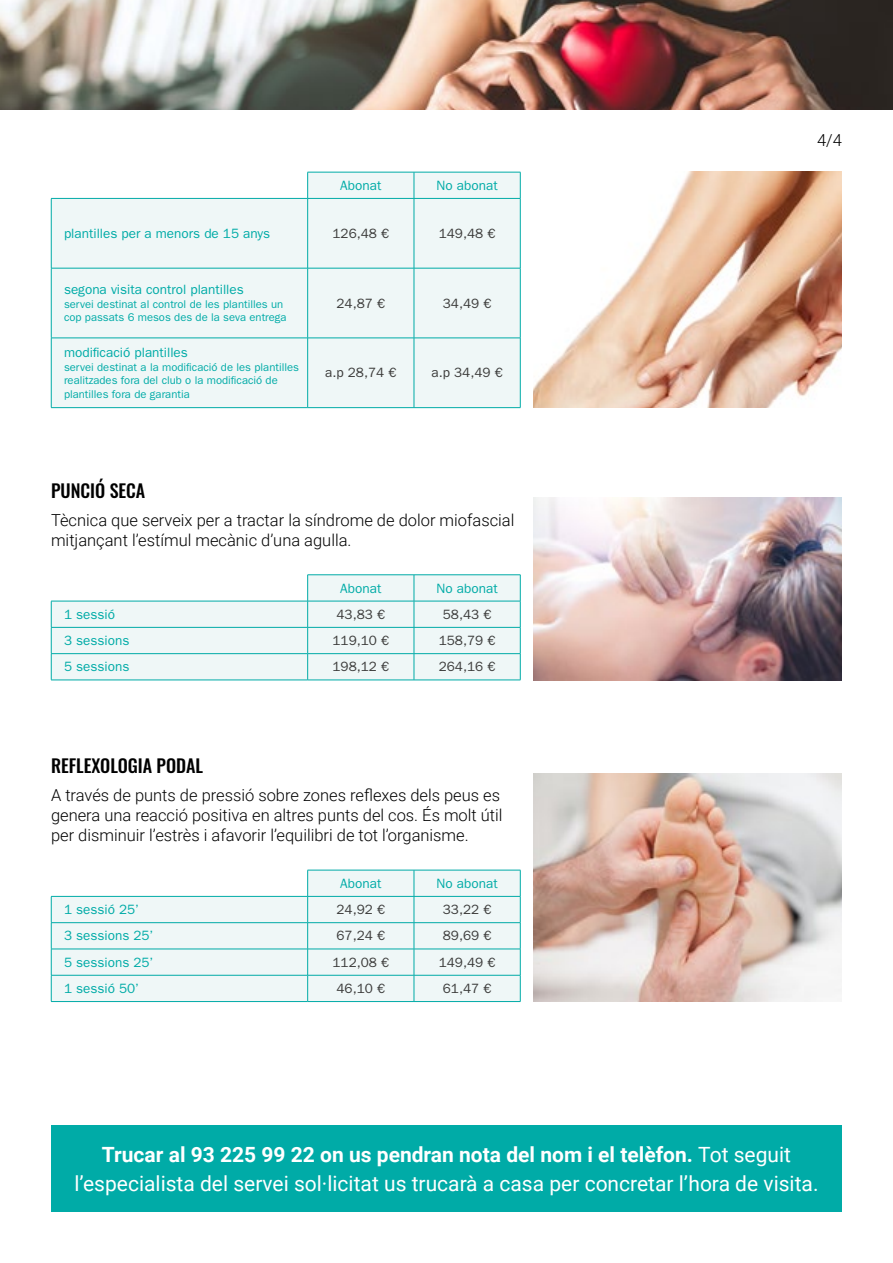
<style>
.page{position:relative;width:893px;height:1263px;background:#fff}
.page>*{position:absolute;margin:0;border:0;box-sizing:border-box;transform-origin:0 0}
.t1{font:21px/28.5px "Roboto";color:#fff;text-align:center}
.t2{font:500 18px "Oswald";color:#000}
.t3{font:300 16.5px/19.8px "Roboto";color:#000}
.t4{font:13.5px "ITC Franklin Gothic Std";color:#00aba7}
.t5{font:13.5px "ITC Franklin Gothic Std";color:#3c3c3b}
.t6{font:11.25px/13.5px "ITC Franklin Gothic Std";color:#00aba7}
.s1{font-weight:700}
</style>
<div class="page">
<img style="left:0;top:0;width:893px;height:109px">
<svg style="left:51px;top:173px;width:469px;height:234px;fill:#eff7f7"></svg>
<hr style="left:307px;top:172px;width:107px;height:1px;background:#00aba7">
<hr style="left:414px;top:172px;width:106px;height:1px;background:#00aba7">
<svg style="left:414px;top:172px;width:1px;height:26px"></svg>
<svg style="left:520px;top:172px;width:1px;height:26px"></svg>
<hr style="left:308px;top:198px;width:106px;height:1px;background:#00aba7">
<hr style="left:414px;top:198px;width:106px;height:1px;background:#00aba7">
<hr style="left:414px;top:199px;width:1px;height:69px;background:#00aba7">
<hr style="left:520px;top:199px;width:1px;height:69px;background:#00aba7">
<hr style="left:308px;top:268px;width:106px;height:1px;background:#00aba7">
<hr style="left:414px;top:268px;width:106px;height:1px;background:#00aba7">
<hr style="left:414px;top:268px;width:1px;height:70px;background:#00aba7">
<hr style="left:520px;top:268px;width:1px;height:70px;background:#00aba7">
<hr style="left:308px;top:338px;width:106px;height:1px;background:#00aba7">
<hr style="left:414px;top:338px;width:106px;height:1px;background:#00aba7">
<hr style="left:414px;top:338px;width:1px;height:69px;background:#00aba7">
<hr style="left:520px;top:338px;width:1px;height:69px;background:#00aba7">
<hr style="left:308px;top:407px;width:106px;height:1px;background:#00aba7">
<hr style="left:414px;top:407px;width:106px;height:1px;background:#00aba7">
<hr style="left:51px;top:199px;width:1px;height:69px;background:#00aba7">
<hr style="left:51px;top:268px;width:1px;height:70px;background:#00aba7">
<hr style="left:51px;top:338px;width:1px;height:69px;background:#00aba7">
<svg style="left:307px;top:172px;width:1px;height:26px"></svg>
<hr style="left:307px;top:199px;width:1px;height:69px;background:#00aba7">
<hr style="left:307px;top:268px;width:1px;height:70px;background:#00aba7">
<hr style="left:307px;top:338px;width:1px;height:69px;background:#00aba7">
<hr style="left:51px;top:198px;width:257px;height:1px;background:#00aba7">
<hr style="left:51px;top:268px;width:257px;height:1px;background:#00aba7">
<hr style="left:51px;top:338px;width:257px;height:1px;background:#00aba7">
<hr style="left:51px;top:407px;width:257px;height:1px;background:#00aba7">
<svg style="left:51px;top:575px;width:469px;height:105px;fill:#eff7f7"></svg>
<hr style="left:307px;top:574px;width:107px;height:1px;background:#00aba7">
<hr style="left:414px;top:574px;width:106px;height:1px;background:#00aba7">
<hr style="left:308px;top:601px;width:106px;height:1px;background:#00aba7">
<hr style="left:414px;top:601px;width:106px;height:1px;background:#00aba7">
<hr style="left:308px;top:627px;width:106px;height:1px;background:#00aba7">
<hr style="left:414px;top:627px;width:106px;height:1px;background:#00aba7">
<hr style="left:308px;top:653px;width:106px;height:1px;background:#00aba7">
<hr style="left:414px;top:653px;width:106px;height:1px;background:#00aba7">
<svg style="left:414px;top:575px;width:1px;height:105px"></svg>
<svg style="left:520px;top:575px;width:1px;height:105px"></svg>
<hr style="left:308px;top:680px;width:106px;height:1px;background:#00aba7">
<hr style="left:414px;top:680px;width:106px;height:1px;background:#00aba7">
<svg style="left:51px;top:602px;width:1px;height:78px"></svg>
<hr style="left:51px;top:601px;width:257px;height:1px;background:#00aba7">
<hr style="left:51px;top:627px;width:257px;height:1px;background:#00aba7">
<hr style="left:51px;top:653px;width:257px;height:1px;background:#00aba7">
<svg style="left:307px;top:575px;width:1px;height:105px"></svg>
<hr style="left:51px;top:680px;width:257px;height:1px;background:#00aba7">
<svg style="left:51px;top:871px;width:469px;height:130px;fill:#eff7f7"></svg>
<hr style="left:307px;top:870px;width:107px;height:1px;background:#00aba7">
<hr style="left:414px;top:870px;width:106px;height:1px;background:#00aba7">
<hr style="left:308px;top:896px;width:106px;height:1px;background:#00aba7">
<hr style="left:414px;top:896px;width:106px;height:1px;background:#00aba7">
<hr style="left:308px;top:922px;width:106px;height:1px;background:#00aba7">
<hr style="left:414px;top:922px;width:106px;height:1px;background:#00aba7">
<hr style="left:308px;top:949px;width:106px;height:1px;background:#00aba7">
<hr style="left:414px;top:949px;width:106px;height:1px;background:#00aba7">
<hr style="left:308px;top:975px;width:106px;height:1px;background:#00aba7">
<hr style="left:414px;top:975px;width:106px;height:1px;background:#00aba7">
<svg style="left:414px;top:870px;width:1px;height:131px"></svg>
<svg style="left:520px;top:870px;width:1px;height:131px"></svg>
<hr style="left:308px;top:1001px;width:106px;height:1px;background:#00aba7">
<hr style="left:414px;top:1001px;width:106px;height:1px;background:#00aba7">
<svg style="left:51px;top:897px;width:1px;height:104px"></svg>
<hr style="left:51px;top:896px;width:257px;height:1px;background:#00aba7">
<hr style="left:51px;top:922px;width:257px;height:1px;background:#00aba7">
<svg style="left:307px;top:870px;width:1px;height:131px"></svg>
<hr style="left:51px;top:949px;width:257px;height:1px;background:#00aba7">
<hr style="left:51px;top:975px;width:257px;height:1px;background:#00aba7">
<hr style="left:51px;top:1001px;width:257px;height:1px;background:#00aba7">
<img style="left:533px;top:498px;width:309px;height:183px">
<img style="left:533px;top:773px;width:309px;height:229px">
<img style="left:533px;top:172px;width:309px;height:236px">
<div style="left:51px;top:1126px;width:791px;height:86px;background:#00aba7"></div>
<p class="t4" style="left:340px;top:178px;width:43px">Abonat</p>
<p class="t4" style="left:437px;top:178px;width:63px">No abonat</p>
<p class="t4" style="left:64px;top:226px;width:208px">plantilles per a menors de 15 anys</p>
<p class="t5" style="left:332px;top:226px;width:58px">126,48 €</p>
<p class="t5" style="left:439px;top:226px;width:58px">149,48 €</p>
<p class="t4" style="left:64px;top:282px;width:181px">segona visita control plantilles</p>
<p class="t6" style="left:64px;top:297px;width:224px">servei destinat al control de les plantilles un cop passats 6 mesos des de la seva entrega</p>
<p class="t5" style="left:336px;top:295px;width:50px">24,87 €</p>
<p class="t5" style="left:443px;top:295px;width:50px">34,49 €</p>
<p class="t4" style="left:64px;top:345px;width:125px">modificació plantilles</p>
<p class="t6" style="left:64px;top:360px;width:237px">servei destinat a la modificació de les plantilles realitzades fora del club o la modificació de plantilles fora de garantia</p>
<p class="t5" style="left:325px;top:365px;width:73px">a.p 28,74 €</p>
<p class="t5" style="left:431px;top:365px;width:73px">a.p 34,49 €</p>
<p class="t2" style="left:51px;top:475px;width:96px">PUNCIÓ SECA</p>
<p class="t3" style="left:51px;top:510px;width:465px">Tècnica que serveix per a tractar la síndrome de dolor miofascial mitjançant l’estímul mecànic d’una agulla.</p>
<p class="t4" style="left:340px;top:580px;width:43px">Abonat</p>
<p class="t4" style="left:437px;top:580px;width:63px">No abonat</p>
<p class="t4" style="left:64px;top:606px;width:53px">1 sessió</p>
<p class="t5" style="left:336px;top:606px;width:50px">43,83 €</p>
<p class="t5" style="left:443px;top:606px;width:50px">58,43 €</p>
<p class="t4" style="left:64px;top:633px;width:67px">3 sessions</p>
<p class="t5" style="left:332px;top:633px;width:58px">119,10 €</p>
<p class="t5" style="left:439px;top:633px;width:58px">158,79 €</p>
<p class="t4" style="left:64px;top:659px;width:67px">5 sessions</p>
<p class="t5" style="left:332px;top:659px;width:58px">198,12 €</p>
<p class="t5" style="left:439px;top:659px;width:58px">264,16 €</p>
<p class="t2" style="left:51px;top:749px;width:154px">REFLEXOLOGIA PODAL</p>
<p class="t3" style="left:51px;top:785px;width:453px">A través de punts de pressió sobre zones reflexes dels peus es genera una reacció positiva en altres punts del cos. És molt útil per disminuir l’estrès i afavorir l’equilibri de tot l’organisme.</p>
<p class="t4" style="left:340px;top:875px;width:43px">Abonat</p>
<p class="t4" style="left:437px;top:875px;width:63px">No abonat</p>
<p class="t4" style="left:64px;top:902px;width:77px">1 sessió 25’</p>
<p class="t5" style="left:336px;top:902px;width:50px">24,92 €</p>
<p class="t5" style="left:443px;top:902px;width:50px">33,22 €</p>
<p class="t4" style="left:64px;top:928px;width:91px">3 sessions 25’</p>
<p class="t5" style="left:336px;top:928px;width:50px">67,24 €</p>
<p class="t5" style="left:443px;top:928px;width:50px">89,69 €</p>
<p class="t4" style="left:64px;top:954px;width:91px">5 sessions 25’</p>
<p class="t5" style="left:332px;top:954px;width:58px">112,08 €</p>
<p class="t5" style="left:439px;top:954px;width:58px">149,49 €</p>
<p class="t4" style="left:64px;top:981px;width:77px">1 sessió 50’</p>
<p class="t5" style="left:336px;top:981px;width:50px">46,10 €</p>
<p class="t5" style="left:443px;top:981px;width:50px">61,47 €</p>
<p class="t3" style="left:817px;top:130px;width:26px">4/4</p>
<p class="t1" style="left:74px;top:1140px;width:745px"><span class="s1">Trucar al 93 225 99 22 on us pendran nota del nom i el telèfon.</span> Tot seguit l’especialista del servei sol·licitat us trucarà a casa per concretar l’hora de visita.</p>
</div>
